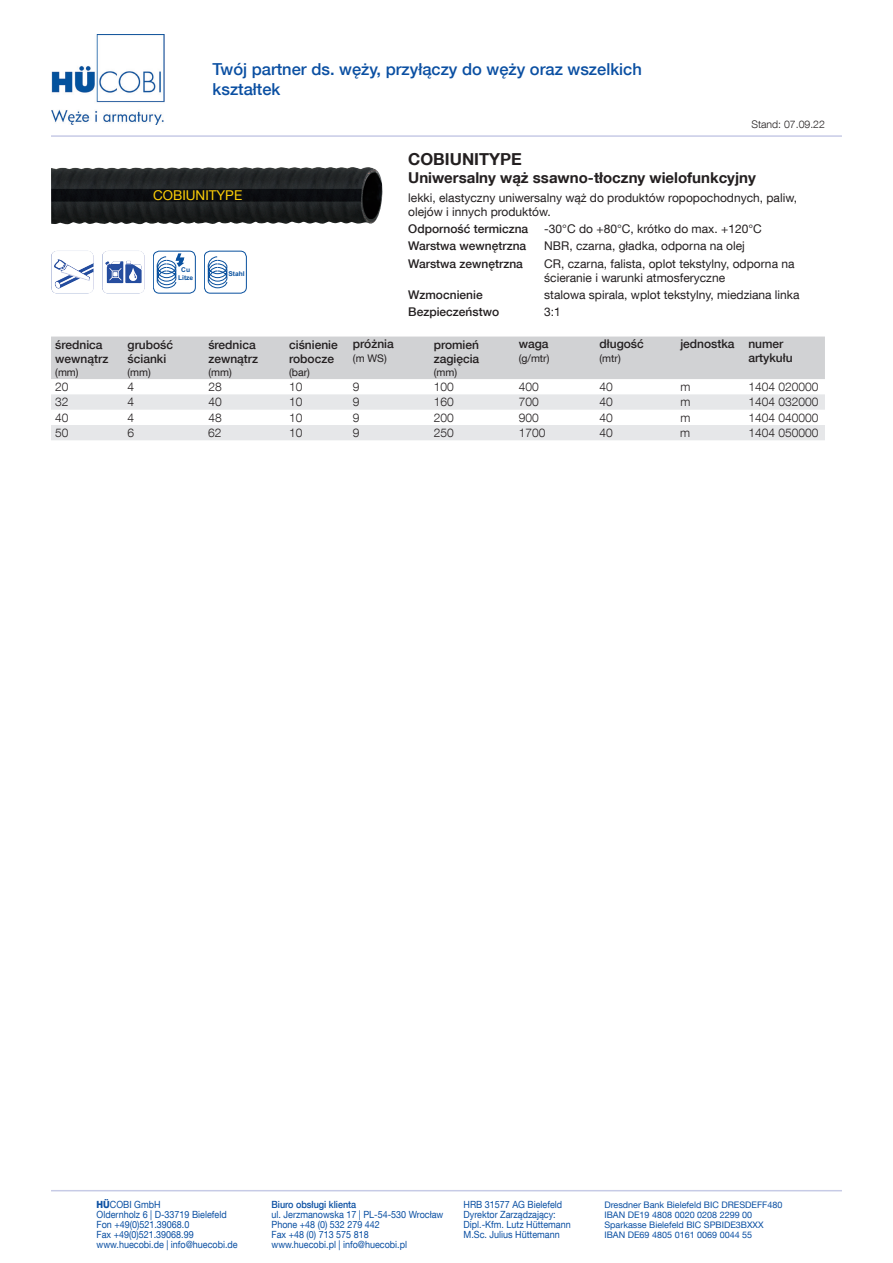
<style>
.page{position:relative;width:893px;height:1263px;background:#fff}
.page>*{position:absolute;margin:0;border:0;box-sizing:border-box;transform-origin:0 0}
.t1{font:500 16.5px/19.8px "Helvetica Neue LT Com";color:#0a4fa2}
.t2{font:700 16.5px "Helvetica Neue LT Com";color:#231f20}
.t3{font:700 15px "Helvetica Neue LT Com";color:#231f20}
.t4{font:13.5px "Helvetica Neue LT Com";color:#fecf07}
.t5{font:12px/14.4px "Helvetica Neue LT Com";color:#231f20}
.t6{font:500 12px/14.4px "Helvetica Neue LT Com";color:#231f20}
.t7{font:300 12px "Helvetica Neue LT Com";color:#231f20}
.t8{font:10.5px "Helvetica Neue LT Com";color:#231f20}
.t9{font:300 10.5px "Helvetica Neue LT Com";color:#231f20}
.t10{font:9.9px "Helvetica Neue LT Com";color:#0a4fa2;scale:.91 1}
.t11{font:500 9.9px "Helvetica Neue LT Com";color:#0a4fa2;scale:.91 1}
.t12{font:9px "Helvetica Neue LT Com";color:#0a4fa2}
.t13{font:700 6.6px/7.9px "Arial";color:#08509e;text-align:center}
.s1{font-weight:800}
</style>
<div class="page">
<hr style="left:51px;top:1190px;width:791px;height:1px;background:#c7cbe6">
<img style="left:51px;top:34px;width:114px;height:90px">
<hr style="left:51px;top:135px;width:791px;height:2px;background:#c7cbe6">
<div style="left:51px;top:337px;width:774px;height:42px;background:#d1d2d4"></div>
<svg style="left:51px;top:394px;width:774px;height:46px"></svg>
<img style="left:51px;top:251px;width:43px;height:42px">
<img style="left:51px;top:167px;width:300px;height:58px">
<img style="left:102px;top:251px;width:43px;height:42px">
<div style="left:153px;top:251px;width:43px;height:42px;border:1px solid #08509e;border-radius:6px"></div>
<svg style="left:157px;top:253px;width:28px;height:35px"></svg>
<div style="left:204px;top:251px;width:43px;height:42px;border:1px solid #08509e;border-radius:6px"></div>
<svg style="left:208px;top:256px;width:20px;height:32px"></svg>
<h1 class="t1" style="left:213px;top:59px;width:431px">Twój partner ds. węży, przyłączy do węży oraz wszelkich kształtek</h1>
<p class="t9" style="left:751px;top:118px;width:75px">Stand: 07.09.22</p>
<h3 class="t4" style="left:153px;top:187px;width:91px">COBIUNITYPE</h3>
<p class="t13" style="left:178px;top:266px;width:17px">Cu<br>Litze</p>
<p class="t13" style="left:228px;top:269px;width:18px">Stahl</p>
<p class="t6" style="left:55px;top:337px;width:55px">średnica wewnątrz</p>
<p class="t8" style="left:55px;top:365px;width:25px">(mm)</p>
<p class="t6" style="left:128px;top:337px;width:47px">grubość ścianki</p>
<p class="t8" style="left:128px;top:365px;width:25px">(mm)</p>
<p class="t6" style="left:208px;top:337px;width:51px">średnica zewnątrz</p>
<p class="t8" style="left:208px;top:365px;width:25px">(mm)</p>
<p class="t6" style="left:289px;top:337px;width:50px">ciśnienie robocze</p>
<p class="t8" style="left:289px;top:365px;width:22px">(bar)</p>
<p class="t6" style="left:353px;top:336px;width:42px">próżnia</p>
<p class="t8" style="left:353px;top:352px;width:35px">(m WS)</p>
<h1 class="t2" style="left:408px;top:149px;width:115px">COBIUNITYPE</h1>
<h2 class="t3" style="left:408px;top:168px;width:349px">Uniwersalny wąż ssawno-tłoczny wielofunkcyjny</h2>
<p class="t5" style="left:408px;top:190px;width:390px">lekki, elastyczny uniwersalny wąż do produktów ropopochodnych, paliw, olejów i innych produktów.</p>
<p class="t6" style="left:408px;top:222px;width:122px">Odporność termiczna</p>
<p class="t5" style="left:544px;top:222px;width:219px">-30°C do +80°C, krótko do max. +120°C</p>
<p class="t6" style="left:408px;top:239px;width:120px">Warstwa wewnętrzna</p>
<p class="t5" style="left:544px;top:239px;width:202px">NBR, czarna, gładka, odporna na olej</p>
<p class="t6" style="left:408px;top:256px;width:116px">Warstwa zewnętrzna</p>
<p class="t5" style="left:544px;top:256px;width:252px">CR, czarna, falista, oplot tekstylny, odporna na ścieranie i warunki atmosferyczne</p>
<p class="t6" style="left:408px;top:287px;width:76px">Wzmocnienie</p>
<p class="t5" style="left:544px;top:287px;width:257px">stalowa spirala, wplot tekstylny, miedziana linka</p>
<p class="t6" style="left:408px;top:304px;width:92px">Bezpieczeństwo</p>
<p class="t5" style="left:544px;top:304px;width:18px">3:1</p>
<p class="t6" style="left:434px;top:337px;width:47px">promień zagięcia</p>
<p class="t8" style="left:434px;top:365px;width:25px">(mm)</p>
<p class="t6" style="left:519px;top:336px;width:31px">waga</p>
<p class="t8" style="left:519px;top:352px;width:32px">(g/mtr)</p>
<p class="t6" style="left:600px;top:336px;width:46px">długość</p>
<p class="t8" style="left:600px;top:352px;width:23px">(mtr)</p>
<p class="t6" style="left:748px;top:336px;width:46px;text-indent:-68px">jednostka numer artykułu</p>
<p class="t7" style="left:55px;top:379px;width:15px">20</p>
<p class="t7" style="left:128px;top:379px;width:8px">4</p>
<p class="t7" style="left:208px;top:379px;width:15px">28</p>
<p class="t7" style="left:289px;top:379px;width:15px">10</p>
<p class="t7" style="left:353px;top:379px;width:8px">9</p>
<p class="t7" style="left:434px;top:379px;width:22px">100</p>
<p class="t7" style="left:519px;top:379px;width:22px">400</p>
<p class="t7" style="left:600px;top:379px;width:15px">40</p>
<p class="t7" style="left:680px;top:379px;width:11px">m</p>
<p class="t7" style="left:748px;top:379px;width:72px">1404 020000</p>
<p class="t7" style="left:55px;top:395px;width:15px">32</p>
<p class="t7" style="left:128px;top:395px;width:8px">4</p>
<p class="t7" style="left:208px;top:395px;width:15px">40</p>
<p class="t7" style="left:289px;top:395px;width:15px">10</p>
<p class="t7" style="left:353px;top:395px;width:8px">9</p>
<p class="t7" style="left:434px;top:395px;width:22px">160</p>
<p class="t7" style="left:519px;top:395px;width:22px">700</p>
<p class="t7" style="left:600px;top:395px;width:15px">40</p>
<p class="t7" style="left:680px;top:395px;width:11px">m</p>
<p class="t7" style="left:748px;top:395px;width:72px">1404 032000</p>
<p class="t7" style="left:55px;top:410px;width:15px">40</p>
<p class="t7" style="left:128px;top:410px;width:8px">4</p>
<p class="t7" style="left:208px;top:410px;width:15px">48</p>
<p class="t7" style="left:289px;top:410px;width:15px">10</p>
<p class="t7" style="left:353px;top:410px;width:8px">9</p>
<p class="t7" style="left:434px;top:410px;width:22px">200</p>
<p class="t7" style="left:519px;top:410px;width:22px">900</p>
<p class="t7" style="left:599px;top:410px;width:15px">40</p>
<p class="t7" style="left:680px;top:410px;width:11px">m</p>
<p class="t7" style="left:748px;top:410px;width:72px">1404 040000</p>
<p class="t7" style="left:55px;top:425px;width:15px">50</p>
<p class="t7" style="left:128px;top:425px;width:8px">6</p>
<p class="t7" style="left:208px;top:425px;width:15px">62</p>
<p class="t7" style="left:289px;top:425px;width:15px">10</p>
<p class="t7" style="left:353px;top:425px;width:8px">9</p>
<p class="t7" style="left:434px;top:425px;width:22px">250</p>
<p class="t7" style="left:519px;top:425px;width:28px">1700</p>
<p class="t7" style="left:599px;top:425px;width:15px">40</p>
<p class="t7" style="left:680px;top:425px;width:11px">m</p>
<p class="t7" style="left:748px;top:425px;width:72px">1404 050000</p>
<p class="t10" style="left:97px;top:1198px;width:72px"><span class="s1">HÜ</span>COBI GmbH</p>
<p class="t11" style="left:271px;top:1198px;width:95px">Biuro obsługi klienta</p>
<p class="t10" style="left:463px;top:1198px;width:110px">HRB 31577 AG Bielefeld</p>
<p class="t12" style="left:604px;top:1199px;width:180px">Dresdner Bank Bielefeld BIC DRESDEFF480</p>
<p class="t10" style="left:97px;top:1208px;width:145px">Oldernholz 6 | D-33719 Bielefeld</p>
<p class="t10" style="left:271px;top:1208px;width:190px">ul. Jerzmanowska 17 | PL-54-530 Wrocław</p>
<p class="t10" style="left:463px;top:1208px;width:103px">Dyrektor Zarządzający:</p>
<p class="t12" style="left:604px;top:1209px;width:149px">IBAN DE19 4808 0020 0208 2299 00</p>
<p class="t10" style="left:97px;top:1218px;width:104px">Fon +49(0)521.39068.0</p>
<p class="t10" style="left:271px;top:1218px;width:121px">Phone +48 (0) 532 279 442</p>
<p class="t10" style="left:463px;top:1218px;width:119px">Dipl.-Kfm. Lutz Hüttemann</p>
<p class="t12" style="left:604px;top:1219px;width:161px">Sparkasse Bielefeld BIC SPBIDE3BXXX</p>
<p class="t10" style="left:97px;top:1228px;width:108px">Fax +49(0)521.39068.99</p>
<p class="t10" style="left:271px;top:1228px;width:108px">Fax +48 (0) 713 575 818</p>
<p class="t10" style="left:463px;top:1228px;width:107px">M.Sc. Julius Hüttemann</p>
<p class="t12" style="left:604px;top:1229px;width:149px">IBAN DE69 4805 0161 0069 0044 55</p>
<p class="t10" style="left:97px;top:1239px;width:157px">www.huecobi.de | info@huecobi.de</p>
<p class="t10" style="left:271px;top:1239px;width:150px">www.huecobi.pl | info@huecobi.pl</p>
</div>
